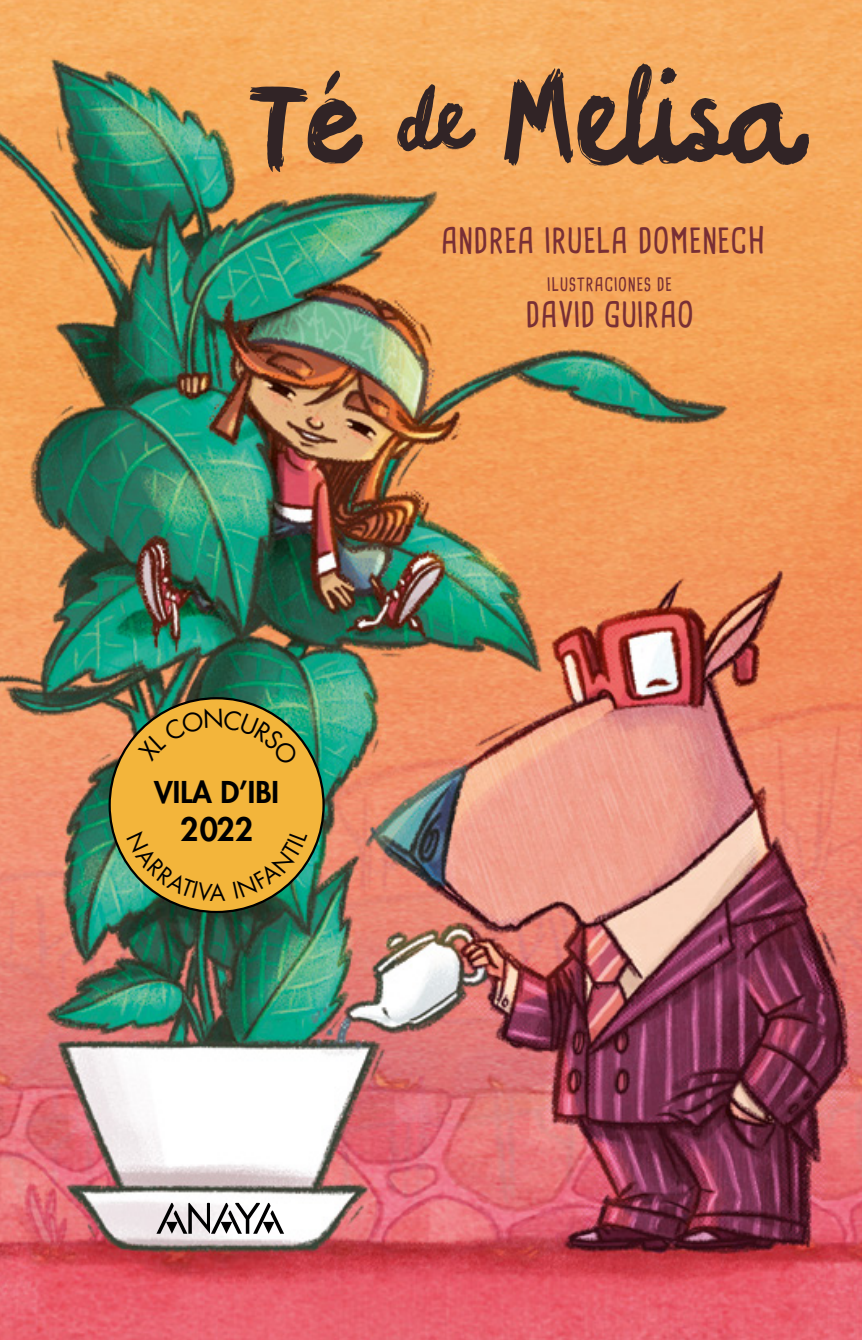
<style>
.page{position:relative;width:862px;height:1340px;background:#fff}
.page>*{position:absolute;margin:0;border:0;box-sizing:border-box;transform-origin:0 0}
.t1{font:137.47px "Linger On";letter-spacing:.03em;color:#312426}
.t2{font:700 33.75px "Cardenio Modern";color:#782f35}
.t3{font:800 31.5px "Futura Std";color:#000}
.t4{font:800 29.25px "Futura Std";color:#000}
.t5{font:700 18px "Cardenio Modern";letter-spacing:.03em;color:#782f35}
.s1{font-size:90.45px}
</style>
<div class="page">
<img style="left:0;top:0;width:861px;height:1339px">
<svg style="left:156px;top:1202px;width:128px;height:31px"></svg>
<div style="left:110px;top:698px;width:213px;height:214px;background:#f3b53b;border-radius:50%"></div>
<svg style="left:137px;top:708px;width:162px;height:31px"></svg>
<svg style="left:126px;top:860px;width:48px;height:42px"></svg>
<svg style="left:267px;top:860px;width:40px;height:38px"></svg>
<p class="t1" style="left:250px;top:35px;width:544px">Té <span class="s1">de</span> Melisa</p>
<p class="t2" style="left:440px;top:218px;width:326px">ANDREA IRUELA DOMENECH</p>
<p class="t5" style="left:547px;top:272px;width:126px">ILUSTRACIONES DE</p>
<p class="t2" style="left:525px;top:291px;width:170px">DAVID GUIRAO</p>
<p class="t4" style="left:154px;top:774px;width:126px">VILA D’IBI</p>
<p class="t3" style="left:180px;top:809px;width:74px">2022</p>
</div>
